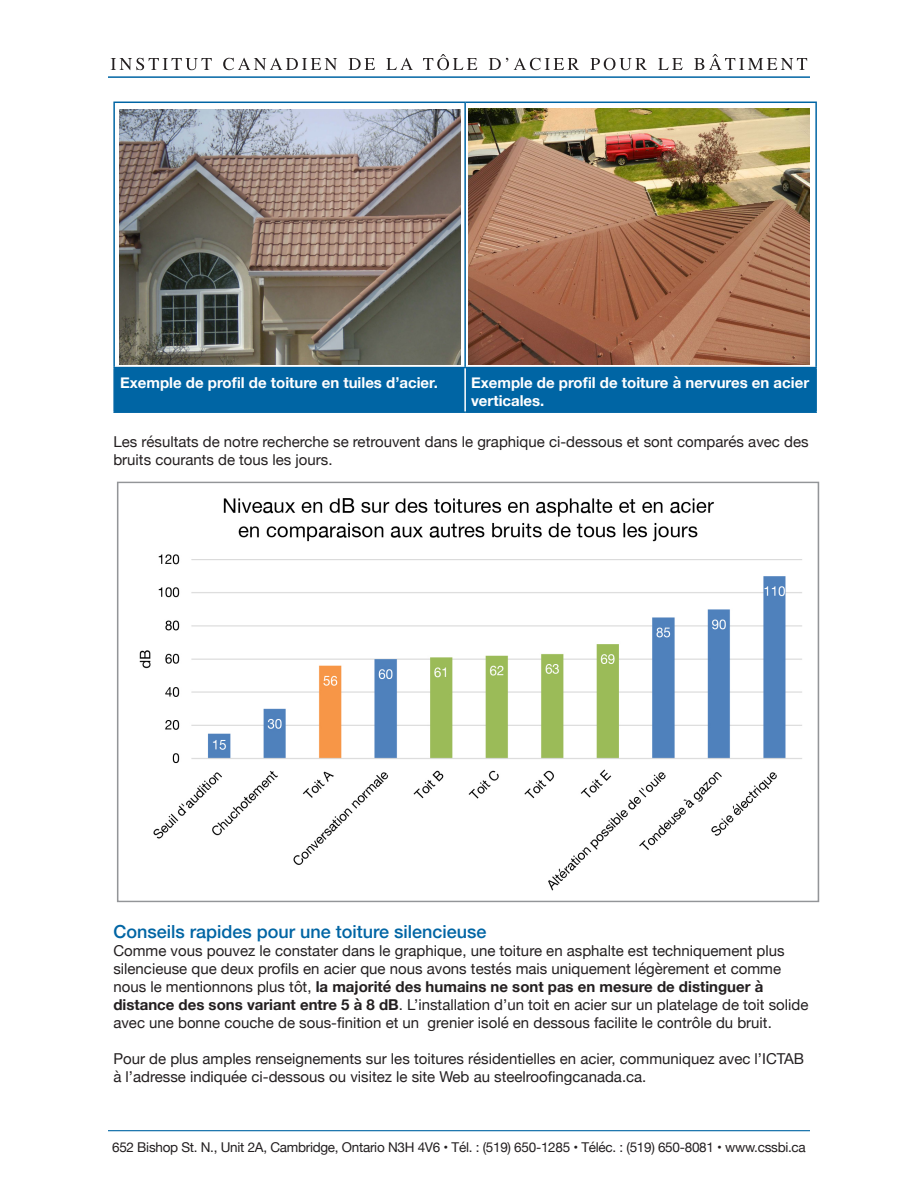
<style>
.page{position:relative;width:918px;height:1188px;background:#fff}
.page>*{position:absolute;margin:0;border:0;box-sizing:border-box;transform-origin:0 0}
.t1{font:500 18px "Helvetica Neue";color:#0065a4}
.t2{font:15px/18px "Helvetica Neue";color:#231f20}
.t3{font:700 15px/18px "Helvetica Neue";color:#fff}
.t4{font:13.5px "Helvetica Neue";letter-spacing:-.02em;color:#231f20}
.s1{font-weight:700}
</style>
<div class="page">
<hr style="left:108px;top:1130px;width:702px;height:1px;background:#0065a4">
<svg style="left:111px;top:58px;width:101px;height:12px"></svg>
<svg style="left:223px;top:58px;width:114px;height:12px"></svg>
<svg style="left:349px;top:58px;width:26px;height:12px"></svg>
<svg style="left:386px;top:58px;width:27px;height:12px"></svg>
<svg style="left:423px;top:54px;width:54px;height:16px"></svg>
<svg style="left:489px;top:58px;width:19px;height:12px"></svg>
<svg style="left:514px;top:58px;width:65px;height:12px"></svg>
<svg style="left:590px;top:58px;width:57px;height:12px"></svg>
<svg style="left:658px;top:58px;width:25px;height:12px"></svg>
<svg style="left:694px;top:54px;width:113px;height:16px"></svg>
<hr style="left:108px;top:76px;width:702px;height:2px;background:#0065a4">
<hr style="left:108px;top:184px;width:702px;height:1px;background:#0065a4">
<div style="left:115px;top:368px;width:700px;height:43px;background:#0065a4"></div>
<hr style="left:113px;top:102px;width:352px;height:1px;background:#0065a4">
<hr style="left:113px;top:103px;width:2px;height:264px;background:#0065a4">
<hr style="left:465px;top:102px;width:352px;height:1px;background:#0065a4">
<hr style="left:464px;top:103px;width:2px;height:264px;background:#0065a4">
<hr style="left:815px;top:103px;width:2px;height:264px;background:#0065a4">
<hr style="left:113px;top:367px;width:352px;height:1px;background:#0065a4">
<hr style="left:113px;top:368px;width:2px;height:43px;background:#0065a4">
<hr style="left:465px;top:367px;width:352px;height:1px;background:#0065a4">
<hr style="left:815px;top:368px;width:2px;height:43px;background:#0065a4">
<hr style="left:113px;top:411px;width:352px;height:2px;background:#0065a4">
<hr style="left:465px;top:411px;width:352px;height:2px;background:#0065a4">
<hr style="left:464px;top:368px;width:2px;height:43px;background:#fff">
<img style="left:468px;top:108px;width:342px;height:256px">
<img style="left:119px;top:110px;width:341px;height:254px">
<img style="left:139px;top:498px;width:663px;height:393px">
<p class="t3" style="left:120px;top:374px;width:319px">Exemple de profil de toiture en tuiles d’acier.</p>
<p class="t3" style="left:471px;top:374px;width:340px">Exemple de profil de toiture à nervures en acier verticales.</p>
<p class="t2" style="left:113px;top:433px;width:697px">Les résultats de notre recherche se retrouvent dans le graphique ci-dessous et sont comparés avec des bruits courants de tous les jours.</p>
<p class="t1" style="left:113px;top:917px;width:375px">Conseils rapides pour une toiture silencieuse</p>
<p class="t2" style="left:113px;top:942px;width:697px">Comme vous pouvez le constater dans le graphique, une toiture en asphalte est techniquement plus silencieuse que deux profils en acier que nous avons testés mais uniquement légèrement et comme nous le mentionnons plus tôt, <span class="s1">la majorité des humains ne sont pas en mesure de distinguer à distance des sons variant entre 5 à 8 dB</span>. L’installation d’un toit en acier sur un platelage de toit solide avec une bonne couche de sous-finition et un grenier isolé en dessous facilite le contrôle du bruit.</p>
<p class="t2" style="left:113px;top:1050px;width:692px">Pour de plus amples renseignements sur les toitures résidentielles en acier, communiquez avec l’ICTAB à l’adresse indiquée ci-dessous ou visitez le site Web au steelroofingcanada.ca.</p>
<p class="t4" style="left:112px;top:1137px;width:695px">652 Bishop St. N., Unit 2A, Cambridge, Ontario N3H 4V6 • Tél. : (519) 650-1285 • Téléc. : (519) 650-8081 • www.cssbi.ca</p>
</div>
